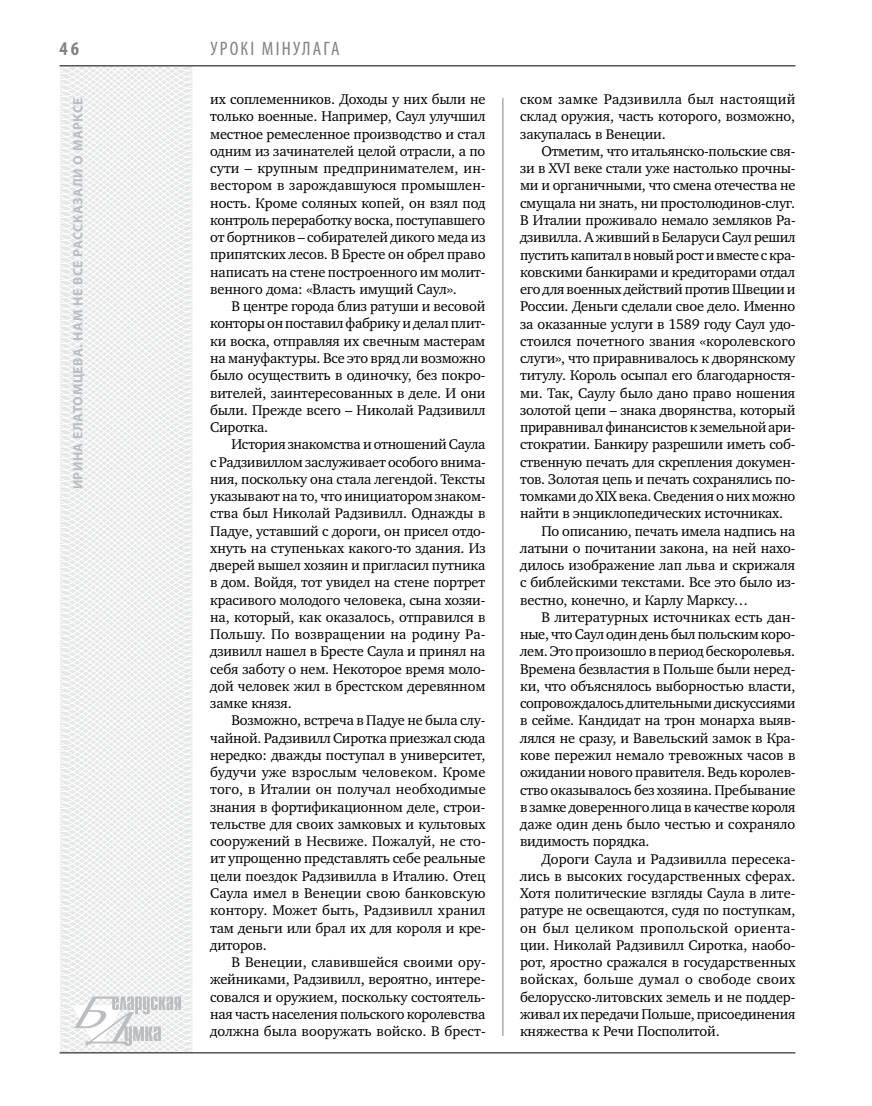
<style>
.page{position:relative;width:872px;height:1106px;background:#fff}
.page>*{position:absolute;margin:0;border:0;box-sizing:border-box;transform-origin:0 0}
.t1{font:condensed 19.5px "Myriad Pro";letter-spacing:.12em;color:#808285}
.t2{font:700 condensed 19.5px "Myriad Pro";color:#808285}
.t3{font:14.4px/17.2px "Charter C";letter-spacing:-.01em;color:#000;text-align:justify}
.t4{font:14.4px "Charter C";letter-spacing:-.03em;color:#000}
.t5{font:14.4px "Charter C";letter-spacing:.015em;color:#000}
.t6{font:14.4px "Charter C";letter-spacing:.02em;color:#000}
.t7{font:700 13.5px "Myriad Pro";letter-spacing:.04em;color:#bcbdc0}
</style>
<div class="page">
<svg style="left:59px;top:65px;width:192px;height:989px"></svg>
<hr style="left:502px;top:98px;width:1px;height:938px;background:#808285">
<hr style="left:60px;top:1052px;width:735px;height:1px;background:#000">
<svg style="left:71px;top:996px;width:110px;height:53px"></svg>
<hr style="left:60px;top:65px;width:735px;height:1px;background:#000">
<h1 class="t2" style="left:60px;top:37px;width:21px">46</h1>
<p class="t7" style="left:69px;top:489px;width:392px;rotate:-90deg">Ирина ЕЛАТОМЦЕВА. Нам не все рассказали о Марксе</p>
<h1 class="t1" style="left:210px;top:37px;width:131px">Урокі мінулага</h1>
<p class="t3" style="left:210px;top:91px;width:277px">их соплеменников. Доходы у них были не только военные. Например, Саул улучшил местное ремесленное производство и стал одним из зачинателей целой отрасли, а по сути – крупным предпринимателем, ин&shy;вестором в зарождавшуюся промышлен&shy;ность. Кроме соляных копей, он взял под контроль переработку воска, поступавшего от бортников – собирателей дикого меда из припятских лесов. В Бресте он обрел право написать на стене построенного им молит&shy;венного дома: «Власть имущий Саул».</p>
<p class="t3" style="left:210px;top:298px;width:277px;text-indent:21px">В центре города близ ратуши и весовой конторы он поставил фабрику и делал плит&shy;ки воска, отправляя их свечным мастерам на мануфактуры. Все это вряд ли возможно было осуществить в одиночку, без покро&shy;вителей, заинтересованных в деле. И они были. Прежде всего – Николай Радзивилл Сиротка.</p>
<p class="t3" style="left:210px;top:436px;width:277px;text-indent:21px">История знакомства и отношений Саула с Радзивиллом заслуживает особого внима&shy;ния, поскольку она стала легендой. Тексты указывают на то, что инициатором знаком&shy;ства был Николай Радзивилл. Однажды в Падуе, уставший с дороги, он присел отдо&shy;хнуть на ступеньках какого-то здания. Из дверей вышел хозяин и пригласил путника в дом. Войдя, тот увидел на стене портрет красивого молодого человека, сына хозяи&shy;на, который, как оказалось, отправился в Польшу. По возвращении на родину Ра&shy;дзивилл нашел в Бресте Саула и принял на себя заботу о нем. Некоторое время моло&shy;дой человек жил в брестском деревянном замке князя.</p>
<p class="t3" style="left:210px;top:712px;width:277px;text-indent:21px">Возможно, встреча в Падуе не была слу&shy;чайной. Радзивилл Сиротка приезжал сюда нередко: дважды поступал в университет, будучи уже взрослым человеком. Кроме того, в Италии он получал необходимые знания в фортификационном деле, строи&shy;тельстве для своих замковых и культовых сооружений в Несвиже. Пожалуй, не сто&shy;ит упрощенно представлять себе реальные цели поездок Радзивилла в Италию. Отец Саула имел в Венеции свою банковскую контору. Может быть, Радзивилл хранил там деньги или брал их для короля и кре&shy;диторов.</p>
<p class="t3" style="left:210px;top:953px;width:277px;text-indent:21px">В Венеции, славившейся своими ору&shy;жейниками, Радзивилл, вероятно, интере&shy;совался и оружием, поскольку состоятель&shy;ная часть населения польского королевства должна была вооружать войско. В брест-</p>
<p class="t3" style="left:520px;top:91px;width:277px">ском замке Радзивилла был настоящий склад оружия, часть которого, возможно, закупалась в Венеции.</p>
<p class="t3" style="left:541px;top:143px;width:255px">Отметим, что итальянско-польские свя-</p>
<p class="t3" style="left:520px;top:160px;width:277px">зи в ХVI веке стали уже настолько прочны-</p>
<p class="t3" style="left:520px;top:177px;width:277px">ми и органичными, что смена отечества не</p>
<p class="t3" style="left:520px;top:194px;width:277px">смущала ни знать, ни простолюдинов-слуг.</p>
<p class="t3" style="left:520px;top:212px;width:276px">В Италии проживало немало земляков Ра-</p>
<p class="t3" style="left:520px;top:229px;width:277px">дзивилла. А живший в Беларуси Саул решил</p>
<p class="t4" style="left:520px;top:247px;width:277px">пустить капитал в новый рост и вместе с кра-</p>
<p class="t3" style="left:520px;top:263px;width:277px">ковскими банкирами и кредиторами отдал</p>
<p class="t3" style="left:520px;top:281px;width:277px">его для военных действий против Швеции и</p>
<p class="t3" style="left:520px;top:298px;width:277px">России. Деньги сделали свое дело. Именно</p>
<p class="t3" style="left:520px;top:315px;width:277px">за оказанные услуги в 1589 году Саул удо-</p>
<p class="t3" style="left:520px;top:332px;width:277px">стоился почетного звания «королевского</p>
<p class="t3" style="left:520px;top:350px;width:277px">слуги», что приравнивалось к дворянскому</p>
<p class="t3" style="left:520px;top:367px;width:277px">титулу. Король осыпал его благодарностя-</p>
<p class="t3" style="left:520px;top:384px;width:277px">ми. Так, Саулу было дано право ношения</p>
<p class="t3" style="left:520px;top:401px;width:277px">золотой цепи – знака дворянства, который</p>
<p class="t4" style="left:520px;top:419px;width:277px">приравнивал финансистов к земельной ари-</p>
<p class="t3" style="left:520px;top:436px;width:277px">стократии. Банкиру разрешили иметь соб-</p>
<p class="t3" style="left:520px;top:453px;width:277px">ственную печать для скрепления докумен-</p>
<p class="t3" style="left:520px;top:470px;width:277px">тов. Золотая цепь и печать сохранялись по-</p>
<p class="t3" style="left:520px;top:488px;width:277px">томками до XIX века. Сведения о них можно</p>
<p class="t3" style="left:520px;top:505px;width:265px">найти в энциклопедических источниках.</p>
<p class="t3" style="left:541px;top:522px;width:255px">По описанию, печать имела надпись на</p>
<p class="t3" style="left:520px;top:539px;width:277px">латыни о почитании закона, на ней нахо-</p>
<p class="t3" style="left:520px;top:557px;width:277px">дилось изображение лап льва и скрижаля</p>
<p class="t3" style="left:520px;top:574px;width:277px">с библейскими текстами. Все это было из-</p>
<p class="t3" style="left:520px;top:591px;width:229px">вестно, конечно, и Карлу Марксу…</p>
<p class="t3" style="left:541px;top:608px;width:255px">В литературных источниках есть дан-</p>
<p class="t3" style="left:520px;top:626px;width:277px">ные, что Саул один день был польским коро-</p>
<p class="t3" style="left:520px;top:643px;width:277px">лем. Это произошло в период бескоролевья.</p>
<p class="t3" style="left:520px;top:660px;width:277px">Времена безвластия в Польше были неред-</p>
<p class="t3" style="left:520px;top:677px;width:277px">ки, что объяснялось выборностью власти,</p>
<p class="t3" style="left:520px;top:695px;width:277px">сопровождалось длительными дискуссиями</p>
<p class="t3" style="left:520px;top:712px;width:277px">в сейме. Кандидат на трон монарха выяв-</p>
<p class="t3" style="left:520px;top:729px;width:277px">лялся не сразу, и Вавельский замок в Кра-</p>
<p class="t3" style="left:520px;top:746px;width:277px">кове пережил немало тревожных часов в</p>
<p class="t3" style="left:520px;top:764px;width:277px">ожидании нового правителя. Ведь королев-</p>
<p class="t3" style="left:520px;top:781px;width:277px">ство оказывалось без хозяина. Пребывание</p>
<p class="t3" style="left:520px;top:798px;width:277px">в замке доверенного лица в качестве короля</p>
<p class="t3" style="left:520px;top:815px;width:277px">даже один день было честью и сохраняло</p>
<p class="t3" style="left:520px;top:833px;width:131px">видимость порядка.</p>
<p class="t3" style="left:541px;top:850px;width:256px">Дороги Саула и Радзивилла пересека-</p>
<p class="t3" style="left:520px;top:867px;width:277px">лись в высоких государственных сферах.</p>
<p class="t3" style="left:520px;top:884px;width:277px">Хотя политические взгляды Саула в лите-</p>
<p class="t3" style="left:520px;top:902px;width:277px">ратуре не освещаются, судя по поступкам,</p>
<p class="t6" style="left:520px;top:919px;width:275px">он был целиком пропольской ориента-</p>
<p class="t3" style="left:520px;top:936px;width:277px">ции. Николай Радзивилл Сиротка, наобо-</p>
<p class="t3" style="left:520px;top:953px;width:277px">рот, яростно сражался в государственных</p>
<p class="t5" style="left:520px;top:971px;width:277px">войсках, больше думал о свободе своих</p>
<p class="t3" style="left:520px;top:988px;width:277px">белорусско-литовских земель и не поддер-</p>
<p class="t3" style="left:520px;top:1005px;width:277px">живал их передачи Польше, присоединения</p>
<p class="t3" style="left:520px;top:1022px;width:201px">княжества к Речи Посполитой.</p>
</div>
